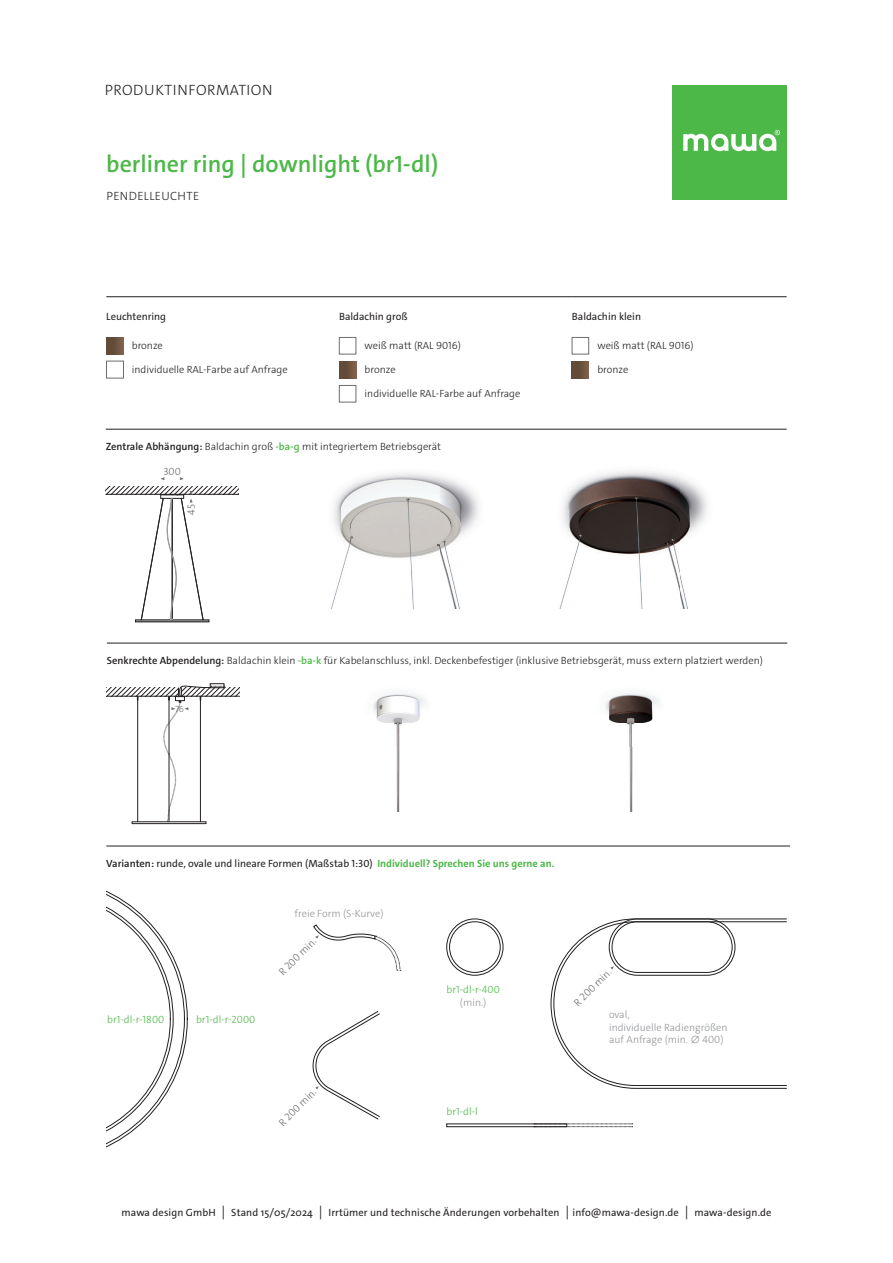
<style>
.page{position:relative;width:893px;height:1263px;background:#fff}
.page>*{position:absolute;margin:0;border:0;box-sizing:border-box;transform-origin:0 0}
.t1{font:600 24px "The Sans C4 s";color:#4cb848}
.t2{font:300 15px "The Sans C4 s";letter-spacing:.035em;color:#231f20}
.t3{font:300 12px "The Sans C4 s";letter-spacing:.03em;color:#231f20}
.t4{font:300 10.5px "The Sans C4 s";color:#231f20}
.t5{font:10.5px "The Sans C4 s";letter-spacing:.005em;color:#231f20}
.t6{font:300 10.5px/12.6px "The Sans C4 s";color:#939598}
.t7{font:300 10.5px "The Sans C4 s";color:#4cb848}
.t8{font:300 10.5px "The Sans C4 s";color:#6c6d70}
.t9{font:300 9px "The Sans C4 s";color:#6c6d70}
.s1{font-weight:600}
.s2{font-weight:600;color:#4cb848}
.s3{font-weight:700;color:#4cb848}
</style>
<div class="page">
<img style="left:331px;top:473px;width:148px;height:135px">
<img style="left:560px;top:471px;width:147px;height:137px">
<svg style="left:106px;top:486px;width:133px;height:137px"></svg>
<hr style="left:106px;top:429px;width:681px;height:1px;background:#231f20">
<hr style="left:107px;top:696px;width:133px;height:1px;background:#231f20">
<hr style="left:132px;top:823px;width:74px;height:1px;background:#231f20">
<svg style="left:107px;top:683px;width:132px;height:140px"></svg>
<img style="left:373px;top:693px;width:53px;height:30px">
<img style="left:394px;top:723px;width:8px;height:89px">
<img style="left:605px;top:693px;width:55px;height:30px">
<img style="left:626px;top:723px;width:9px;height:89px">
<hr style="left:107px;top:643px;width:680px;height:1px;background:#231f20">
<div style="left:672px;top:85px;width:115px;height:115px;background:#4cb848"></div>
<svg style="left:683px;top:130px;width:97px;height:21px"></svg>
<hr style="left:106px;top:296px;width:233px;height:1px;background:#231f20">
<svg style="left:106px;top:337px;width:17px;height:17px"></svg>
<div style="left:106px;top:361px;width:18px;height:17px;border:1px solid #6c6d70"></div>
<hr style="left:339px;top:296px;width:233px;height:1px;background:#231f20">
<div style="left:339px;top:337px;width:17px;height:17px;border:1px solid #6c6d70"></div>
<svg style="left:339px;top:361px;width:17px;height:17px"></svg>
<hr style="left:572px;top:296px;width:215px;height:1px;background:#231f20">
<div style="left:572px;top:337px;width:17px;height:17px;border:1px solid #6c6d70"></div>
<svg style="left:572px;top:361px;width:17px;height:17px"></svg>
<div style="left:339px;top:385px;width:17px;height:17px;border:1px solid #6c6d70"></div>
<hr style="left:106px;top:846px;width:684px;height:1px;background:#231f20">
<svg style="left:534px;top:1123px;width:99px;height:4px"></svg>
<div style="left:446px;top:1124px;width:121px;height:3px;border:1px solid #231f20"></div>
<svg style="left:446px;top:918px;width:57px;height:58px"></svg>
<svg style="left:313px;top:924px;width:88px;height:47px"></svg>
<svg style="left:313px;top:1011px;width:67px;height:109px"></svg>
<svg style="left:551px;top:918px;width:236px;height:171px"></svg>
<svg style="left:106px;top:890px;width:82px;height:258px"></svg>
<h2 class="t2" style="left:105px;top:80px;width:169px">PRODUKTINFORMATION</h2>
<h1 class="t1" style="left:106px;top:149px;width:333px">berliner ring | downlight (br1-dl)</h1>
<p class="t3" style="left:106px;top:188px;width:94px">PENDELLEUCHTE</p>
<p class="t5" style="left:106px;top:310px;width:61px">Leuchtenring</p>
<p class="t4" style="left:132px;top:339px;width:33px">bronze</p>
<p class="t4" style="left:132px;top:363px;width:157px">individuelle RAL-Farbe auf Anfrage</p>
<p class="t5" style="left:339px;top:310px;width:70px">Baldachin groß</p>
<p class="t4" style="left:365px;top:339px;width:98px">weiß matt (RAL 9016)</p>
<p class="t4" style="left:365px;top:363px;width:33px">bronze</p>
<p class="t4" style="left:365px;top:387px;width:157px">individuelle RAL-Farbe auf Anfrage</p>
<p class="t4" style="left:106px;top:439px;width:337px"><span class="s1">Zentrale Abhängung:</span> Baldachin groß <span class="s2">-ba-g</span> mit integriertem Betriebsgerät</p>
<p class="t8" style="left:163px;top:465px;width:19px">300</p>
<p class="t8" style="left:184px;top:515px;width:12px;rotate:-90deg">45</p>
<p class="t5" style="left:572px;top:310px;width:71px">Baldachin klein</p>
<p class="t4" style="left:597px;top:339px;width:98px">weiß matt (RAL 9016)</p>
<p class="t4" style="left:597px;top:363px;width:33px">bronze</p>
<p class="t4" style="left:107px;top:653px;width:658px"><span class="s1">Senkrechte Abpendelung:</span> Baldachin klein <span class="s2">-ba-k</span> für Kabelanschluss, inkl. Deckenbefestiger (inklusive Betriebsgerät, muss extern platziert werden)</p>
<p class="t9" style="left:175px;top:703px;width:11px">76</p>
<p class="t5" style="left:106px;top:856px;width:450px"><span class="s1">Varianten:</span> runde, ovale und lineare Formen (Maßstab 1:30) <span class="s3">Individuell? Sprechen Sie uns gerne an.</span></p>
<p class="t7" style="left:107px;top:1012px;width:59px">br1-dl-r-1800</p>
<p class="t7" style="left:196px;top:1012px;width:61px">br1-dl-r-2000</p>
<p class="t6" style="left:295px;top:907px;width:90px">freie Form (S-Kurve)</p>
<p class="t8" style="left:276px;top:969px;width:50px;rotate:-45deg">R 200 min.</p>
<p class="t8" style="left:276px;top:1119px;width:50px;rotate:-45deg">R 200 min.</p>
<p class="t7" style="left:446px;top:983px;width:55px">br1-dl-r-400</p>
<p class="t6" style="left:460px;top:996px;width:28px">(min.)</p>
<p class="t7" style="left:446px;top:1105px;width:33px">br1-dl-l</p>
<p class="t8" style="left:571px;top:1000px;width:50px;rotate:-45deg">R 200 min.</p>
<p class="t6" style="left:609px;top:1008px;width:120px">oval,<br>individuelle Radiengrößen auf Anfrage (min. ∅ 400)</p>
<p class="t5" style="left:122px;top:1206px;width:651px">mawa design GmbH ⏐ Stand 15/05/2024 ⏐ Irrtümer und technische Änderungen vorbehalten ⏐info@mawa-design.de ⏐ mawa-design.de</p>
</div>
